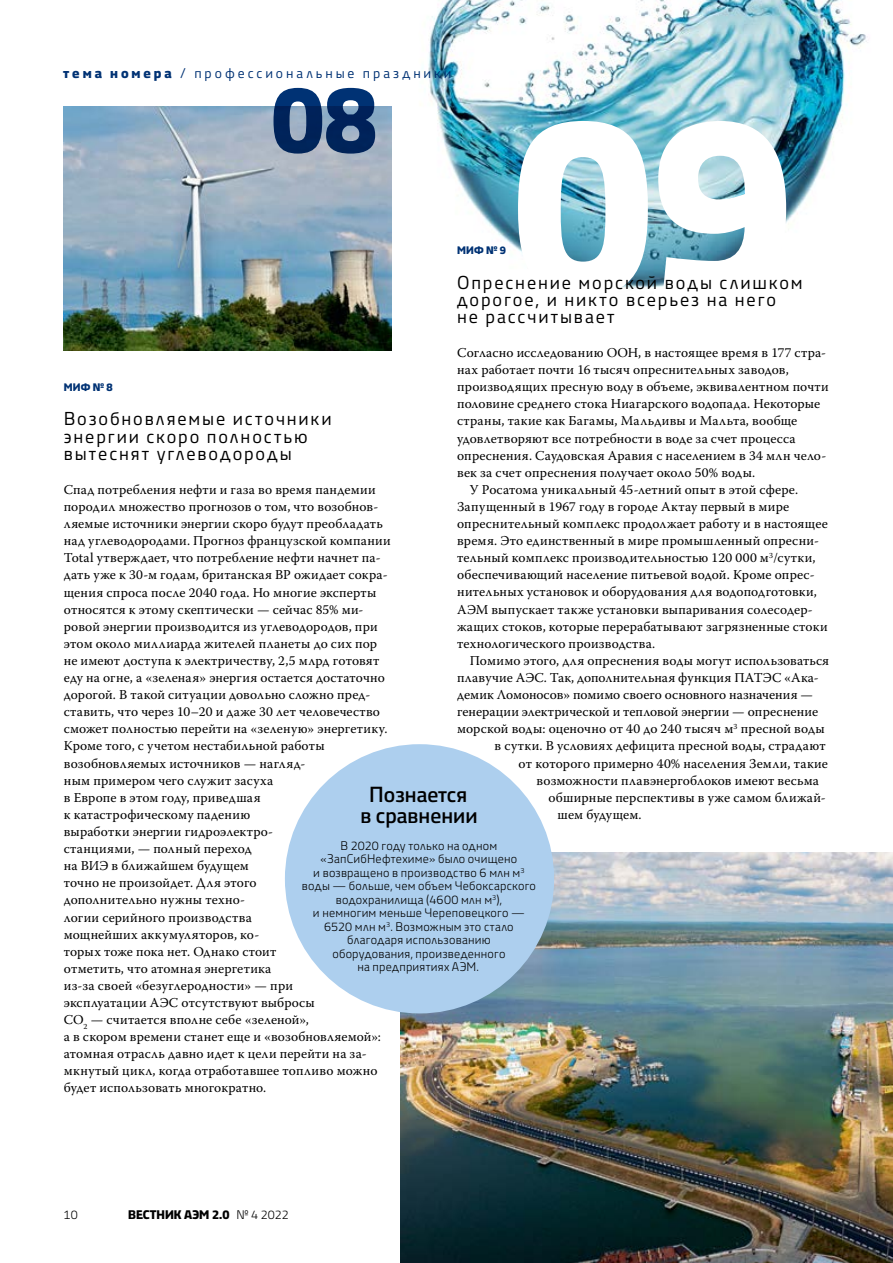
<style>
.page{position:relative;width:893px;height:1263px;background:#fff}
.page>*{position:absolute;margin:0;border:0;box-sizing:border-box;transform-origin:0 0}
.t1{font:700 240px "Strekoza";color:#fff}
.t2{font:700 90px "Strekoza";color:#003274}
.t3{font:500 21px/21px "Strekoza";color:#000;text-align:center}
.t4{font:18px/17.1px "Strekoza";letter-spacing:.105em;color:#000}
.t5{font:13.5px/17.1px "Warnock Pro";letter-spacing:.015em;color:#000}
.t6{font:13.5px "Warnock Pro";letter-spacing:-.005em;color:#000}
.t7{font:13.5px "Strekoza";letter-spacing:.22em;color:#003274}
.t8{font:12px/13.5px "Strekoza";letter-spacing:.02em;color:#000;text-align:center}
.t9{font:700 12px "Strekoza";color:#000}
.t10{font:700 10.5px "Strekoza";letter-spacing:.015em;color:#003274}
.s1{font-weight:700}
.s2{font-weight:400}
</style>
<div class="page">
<img style="left:401px;top:852px;width:492px;height:411px">
<img style="left:312px;top:0;width:556px;height:351px">
<img style="left:64px;top:106px;width:327px;height:244px">
<div style="left:285px;top:744px;width:269px;height:269px;background:#adcfee;border-radius:50%"></div>
<p class="t7" style="left:63px;top:64px;width:390px"><span class="s1">тема номера</span> / профессиональные праздники</p>
<h2 class="t2" style="left:271px;top:60px;width:108px">08</h2>
<h1 class="t1" style="left:512px;top:46px;width:283px">09</h1>
<p class="t10" style="left:457px;top:244px;width:50px">МИФ № 9</p>
<h3 class="t4" style="left:457px;top:273px;width:347px">Опреснение морской воды слишком дорогое, и никто всерьез на него<br>не рассчитывает</h3>
<p class="t5" style="left:457px;top:344px;width:371px">Согласно исследованию ООН, в настоящее время в 177 стра-</p>
<p class="t5" style="left:457px;top:361px;width:333px">нах работает почти 16 тысяч опреснительных заводов,</p>
<p class="t5" style="left:457px;top:378px;width:373px">производящих пресную воду в объеме, эквивалентном почти</p>
<p class="t5" style="left:457px;top:395px;width:365px">половине среднего стока Ниагарского водопада. Некоторые</p>
<p class="t5" style="left:457px;top:412px;width:342px">страны, такие как Багамы, Мальдивы и Мальта, вообще</p>
<p class="t5" style="left:457px;top:429px;width:340px">удовлетворяют все потребности в воде за счет процесса</p>
<p class="t5" style="left:457px;top:446px;width:371px">опреснения. Саудовская Аравия с населением в 34 млн чело-</p>
<p class="t5" style="left:457px;top:464px;width:300px">век за счет опреснения получает около 50% воды.</p>
<p class="t5" style="left:470px;top:481px;width:330px">У Росатома уникальный 45-летний опыт в этой сфере.</p>
<p class="t5" style="left:457px;top:498px;width:334px">Запущенный в 1967 году в городе Актау первый в мире</p>
<p class="t5" style="left:457px;top:515px;width:372px">опреснительный комплекс продолжает работу и в настоящее</p>
<p class="t5" style="left:457px;top:532px;width:363px">время. Это единственный в мире промышленный опресни-</p>
<p class="t5" style="left:457px;top:549px;width:360px">тельный комплекс производительностью 120 000 м<sup>3</sup>/сутки,</p>
<p class="t5" style="left:457px;top:566px;width:359px">обеспечивающий население питьевой водой. Кроме опрес-</p>
<p class="t5" style="left:457px;top:583px;width:361px">нительных установок и оборудования для водоподготовки,</p>
<p class="t5" style="left:457px;top:600px;width:357px">АЭМ выпускает также установки выпаривания солесодер-</p>
<p class="t5" style="left:457px;top:617px;width:372px">жащих стоков, которые перерабатывают загрязненные стоки</p>
<p class="t5" style="left:457px;top:635px;width:200px">технологического производства.</p>
<p class="t5" style="left:470px;top:652px;width:361px">Помимо этого, для опреснения воды могут использоваться</p>
<p class="t5" style="left:457px;top:669px;width:363px">плавучие АЭС. Так, дополнительная функция ПАТЭС «Ака-</p>
<p class="t6" style="left:457px;top:686px;width:357px">демик Ломоносов» помимо своего основного назначения —</p>
<p class="t5" style="left:457px;top:703px;width:363px">генерации электрической и тепловой энергии — опреснение</p>
<p class="t5" style="left:457px;top:720px;width:369px">морской воды: оценочно от 40 до 240 тысяч м<sup>3</sup> пресной воды</p>
<p class="t5" style="left:495px;top:737px;width:333px">в сутки. В условиях дефицита пресной воды, страдают</p>
<p class="t5" style="left:519px;top:754px;width:311px">от которого примерно 40% населения Земли, такие</p>
<p class="t5" style="left:537px;top:771px;width:284px">возможности плавэнергоблоков имеют весьма</p>
<p class="t5" style="left:549px;top:788px;width:279px">обширные перспективы в уже самом ближай-</p>
<p class="t5" style="left:558px;top:806px;width:85px">шем будущем.</p>
<p class="t10" style="left:64px;top:380px;width:50px">МИФ № 8</p>
<h3 class="t4" style="left:64px;top:410px;width:269px">Возобновляемые источники энергии скоро полностью вытеснят углеводороды</h3>
<p class="t5" style="left:64px;top:481px;width:328px">Спад потребления нефти и газа во время пандемии породил множество прогнозов о том, что возобнов&shy;ляемые источники энергии скоро будут преобладать над углеводородами. Прогноз французской компании Total утверждает, что потребление нефти начнет па&shy;дать уже к 30-м годам, британская BP ожидает сокра&shy;щения спроса после 2040 года. Но многие эксперты относятся к этому скептически — сейчас 85% ми&shy;ровой энергии производится из углеводородов, при этом около миллиарда жителей планеты до сих пор не имеют доступа к электричеству, 2,5 млрд готовят еду на огне, а «зеленая» энергия остается достаточно дорогой. В такой ситуации довольно сложно пред&shy;ставить, что через 10–20 и даже 30 лет человечество сможет полностью перейти на «зеленую» энергетику.<br>Кроме того, с учетом нестабильной работы возобновляемых источников — нагляд-<br>ным примером чего служит засуха<br>в Европе в этом году, приведшая<br>к катастрофическому падению<br>выработки энергии гидроэлектро-<br>станциями, — полный переход<br>на ВИЭ в ближайшем будущем<br>точно не произойдет. Для этого<br>дополнительно нужны техно-<br>логии серийного производства<br>мощнейших аккумуляторов, ко-<br>торых тоже пока нет. Однако стоит<br>отметить, что атомная энергетика<br>из-за своей «безуглеродности» — при<br>эксплуатации АЭС отсутствуют выбросы<br>СО<sub>2</sub> — считается вполне себе «зеленой»,<br>а в скором времени станет еще и «возобновляемой»: атомная отрасль давно идет к цели перейти на за&shy;мкнутый цикл, когда отработавшее топливо можно будет использовать многократно.</p>
<h3 class="t3" style="left:360px;top:784px;width:119px">Познается<br>в сравнении</h3>
<p class="t8" style="left:302px;top:838px;width:235px">В 2020 году только на одном «ЗапСибНефтехиме» было очищено<br>и возвращено в производство 6 млн м<sup>3 </sup>воды — больше, чем объем Чебоксарского водохранилища (4600 млн м<sup>3</sup>),<br>и немногим меньше Череповецкого —<br>6520 млн м<sup>3</sup>. Возможным это стало благодаря использованию<br>оборудования, произведенного<br>на предприятиях АЭМ.</p>
<p class="t8" style="left:64px;top:1208px;width:16px">10</p>
<p class="t9" style="left:128px;top:1207px;width:162px">ВЕСТНИК АЭМ 2.0 <span class="s2">№ 4 2022</span></p>
</div>
